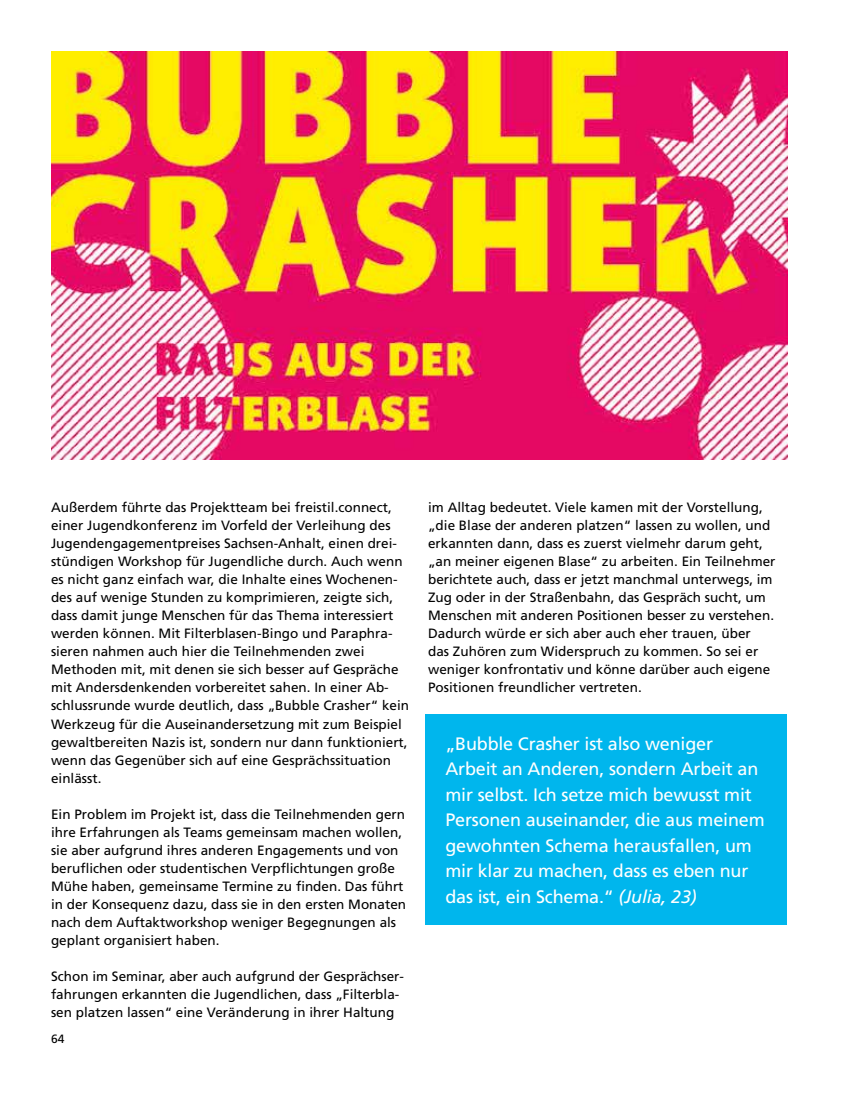
<style>
.page{position:relative;width:851px;height:1106px;background:#fff}
.page>*{position:absolute;margin:0;border:0;box-sizing:border-box;transform-origin:0 0}
.t1{font:18px/25.5px "Frutiger";letter-spacing:-.01em;color:#fff}
.t2{font:13.5px/18px "Frutiger";color:#000}
.t3{font:12px "Frutiger";color:#000}
.s1{font-style:italic}
</style>
<div class="page">
<img style="left:51px;top:51px;width:736px;height:408px">
<div style="left:425px;top:714px;width:362px;height:211px;background:#00b6ed"></div>
<p class="t2" style="left:51px;top:498px;width:359px">Außerdem führte das Projektteam bei freistil.connect, einer Jugendkonferenz im Vorfeld der Verleihung des Jugendengagementpreises Sachsen-Anhalt, einen drei&shy;stündigen Workshop für Jugendliche durch. Auch wenn es nicht ganz einfach war, die Inhalte eines Wochenen&shy;des auf wenige Stunden zu komprimieren, zeigte sich, dass damit junge Menschen für das Thema interessiert werden können. Mit Filterblasen-Bingo und Paraphra&shy;sieren nahmen auch hier die Teilnehmenden zwei Methoden mit, mit denen sie sich besser auf Gespräche mit Andersdenkenden vorbereitet sahen. In einer Ab&shy;schlussrunde wurde deutlich, dass „Bubble Crasher“ kein Werkzeug für die Auseinandersetzung mit zum Beispiel gewaltbereiten Nazis ist, sondern nur dann funktioniert, wenn das Gegenüber sich auf eine Gesprächssituation einlässt.</p>
<p class="t2" style="left:51px;top:804px;width:356px">Ein Problem im Projekt ist, dass die Teilnehmenden gern ihre Erfahrungen als Teams gemeinsam machen wollen, sie aber aufgrund ihres anderen Engagements und von beruflichen oder studentischen Verpflichtungen große Mühe haben, gemeinsame Termine zu finden. Das führt in der Konsequenz dazu, dass sie in den ersten Monaten nach dem Auftaktworkshop weniger Begegnungen als geplant organisiert haben.</p>
<p class="t2" style="left:51px;top:966px;width:354px">Schon im Seminar, aber auch aufgrund der Gesprächser&shy;fahrungen erkannten die Jugendlichen, dass „Filterbla&shy;sen platzen lassen“ eine Veränderung in ihrer Haltung</p>
<p class="t3" style="left:51px;top:1031px;width:15px">64</p>
<p class="t2" style="left:428px;top:498px;width:349px">im Alltag bedeutet. Viele kamen mit der Vorstellung, „die Blase der anderen platzen“ lassen zu wollen, und erkannten dann, dass es zuerst vielmehr darum geht, „an meiner eigenen Blase“ zu arbeiten. Ein Teilnehmer berichtete auch, dass er jetzt manchmal unterwegs, im Zug oder in der Straßenbahn, das Gespräch sucht, um Menschen mit anderen Positionen besser zu verstehen.<br>Dadurch würde er sich aber auch eher trauen, über<br>das Zuhören zum Widerspruch zu kommen. So sei er weniger konfrontativ und könne darüber auch eigene Positionen freundlicher vertreten.</p>
<p class="t1" style="left:445px;top:730px;width:321px">„Bubble Crasher ist also weniger Arbeit an Anderen, sondern Arbeit an mir selbst. Ich setze mich bewusst mit Personen auseinander, die aus meinem gewohnten Schema herausfallen, um mir klar zu machen, dass es eben nur das ist, ein Schema.“ <span class="s1">(Julia, 23)</span></p>
</div>
